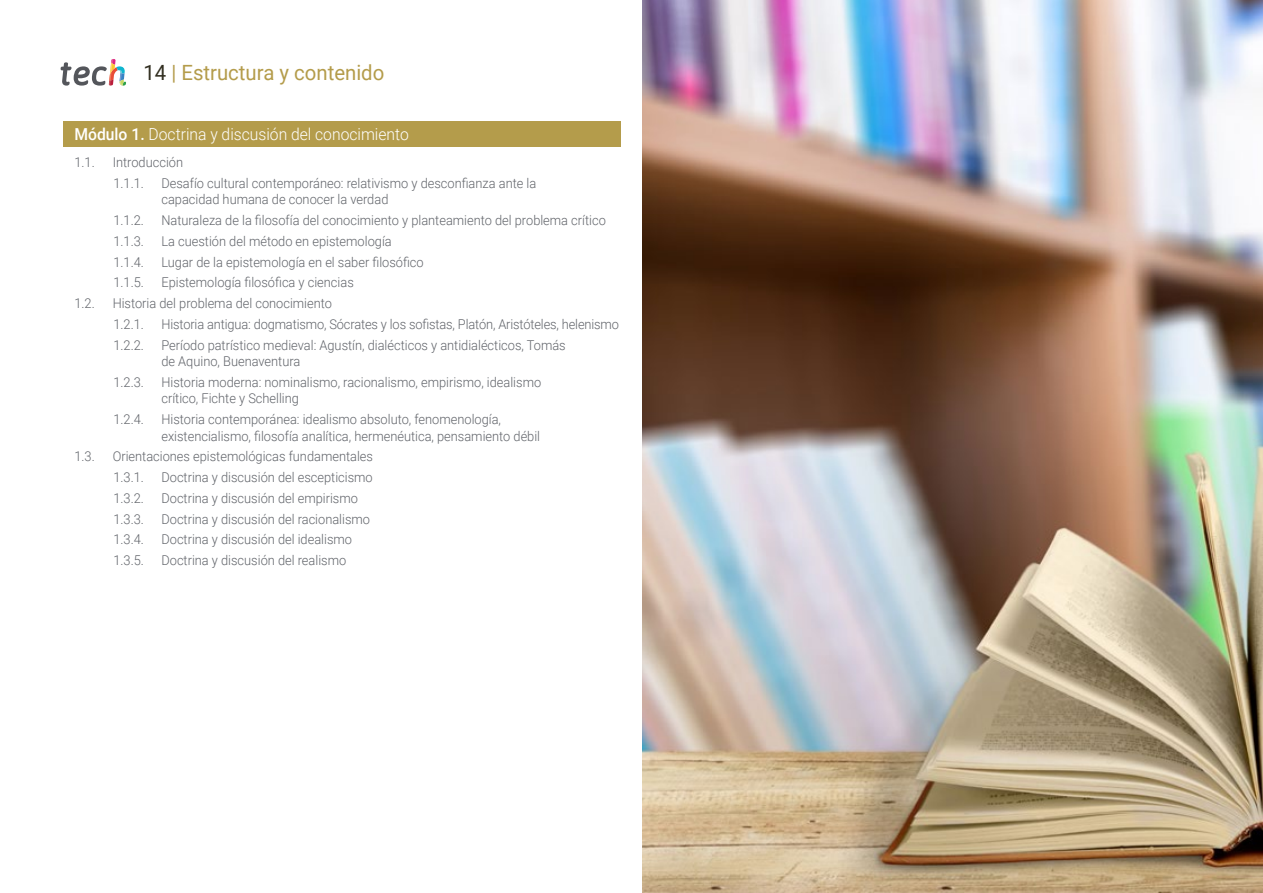
<style>
.page{position:relative;width:1263px;height:893px;background:#fff}
.page>*{position:absolute;margin:0;border:0;box-sizing:border-box;transform-origin:0 0}
.t1{font:21px "Roboto";color:#b49c4b}
.t2{font:300 16.5px "Roboto";color:#fff;scale:.95 1}
.t3{font:300 13.5px/16.5px "Roboto";color:#61646a;scale:.95 1}
.s1{color:#312e20}
.s2{font-weight:500}
</style>
<div class="page">
<div style="left:63px;top:121px;width:558px;height:25px;background:#b49c4b"></div>
<svg style="left:61px;top:59px;width:65px;height:27px"></svg>
<img style="left:642px;top:0;width:621px;height:893px">
<h1 class="t1" style="left:144px;top:57px;width:242px"><span class="s1">14</span> | Estructura y contenido</h1>
<p class="t2" style="left:74px;top:123px;width:353px"><span class="s2">Módulo 1.</span> Doctrina y discusión del conocimiento</p>
<p class="t3" style="left:74px;top:154px;width:23px">1.1.</p>
<p class="t3" style="left:113px;top:151px;width:76px;line-height:20.7px">Introducción<br>1.1.1.</p>
<p class="t3" style="left:161px;top:174px;width:396px">Desafío cultural contemporáneo: relativismo y desconfianza ante la capacidad humana de conocer la verdad</p>
<p class="t3" style="left:113px;top:212px;width:34px">1.1.2.</p>
<p class="t3" style="left:161px;top:212px;width:469px">Naturaleza de la filosofía del conocimiento y planteamiento del problema crítico</p>
<p class="t3" style="left:113px;top:232px;width:34px">1.1.3.</p>
<p class="t3" style="left:161px;top:232px;width:244px">La cuestión del método en epistemología</p>
<p class="t3" style="left:113px;top:253px;width:34px">1.1.4.</p>
<p class="t3" style="left:161px;top:253px;width:278px">Lugar de la epistemología en el saber filosófico</p>
<p class="t3" style="left:113px;top:274px;width:34px">1.1.5.</p>
<p class="t3" style="left:161px;top:274px;width:204px">Epistemología filosófica y ciencias</p>
<p class="t3" style="left:74px;top:295px;width:23px">1.2.</p>
<p class="t3" style="left:113px;top:292px;width:232px;line-height:20.7px">Historia del problema del conocimiento<br>1.2.1.</p>
<p class="t3" style="left:161px;top:315px;width:483px">Historia antigua: dogmatismo, Sócrates y los sofistas, Platón, Aristóteles, helenismo</p>
<p class="t3" style="left:113px;top:336px;width:34px">1.2.2.</p>
<p class="t3" style="left:161px;top:336px;width:427px">Período patrístico medieval: Agustín, dialécticos y antidialécticos, Tomás de Aquino, Buenaventura</p>
<p class="t3" style="left:113px;top:373px;width:34px">1.2.3.</p>
<p class="t3" style="left:161px;top:373px;width:401px">Historia moderna: nominalismo, racionalismo, empirismo, idealismo crítico, Fichte y Schelling</p>
<p class="t3" style="left:113px;top:411px;width:34px">1.2.4.</p>
<p class="t3" style="left:161px;top:411px;width:400px">Historia contemporánea: idealismo absoluto, fenomenología, existencialismo, filosofía analítica, hermenéutica, pensamiento débil</p>
<p class="t3" style="left:74px;top:448px;width:23px">1.3.</p>
<p class="t3" style="left:113px;top:446px;width:276px;line-height:20.7px">Orientaciones epistemológicas fundamentales<br>1.3.1.</p>
<p class="t3" style="left:161px;top:468px;width:224px">Doctrina y discusión del escepticismo</p>
<p class="t3" style="left:113px;top:489px;width:34px">1.3.2.</p>
<p class="t3" style="left:161px;top:489px;width:208px">Doctrina y discusión del empirismo</p>
<p class="t3" style="left:113px;top:510px;width:34px">1.3.3.</p>
<p class="t3" style="left:161px;top:510px;width:221px">Doctrina y discusión del racionalismo</p>
<p class="t3" style="left:113px;top:531px;width:34px">1.3.4.</p>
<p class="t3" style="left:161px;top:531px;width:202px">Doctrina y discusión del idealismo</p>
<p class="t3" style="left:113px;top:551px;width:34px">1.3.5.</p>
<p class="t3" style="left:161px;top:551px;width:196px">Doctrina y discusión del realismo</p>
</div>
